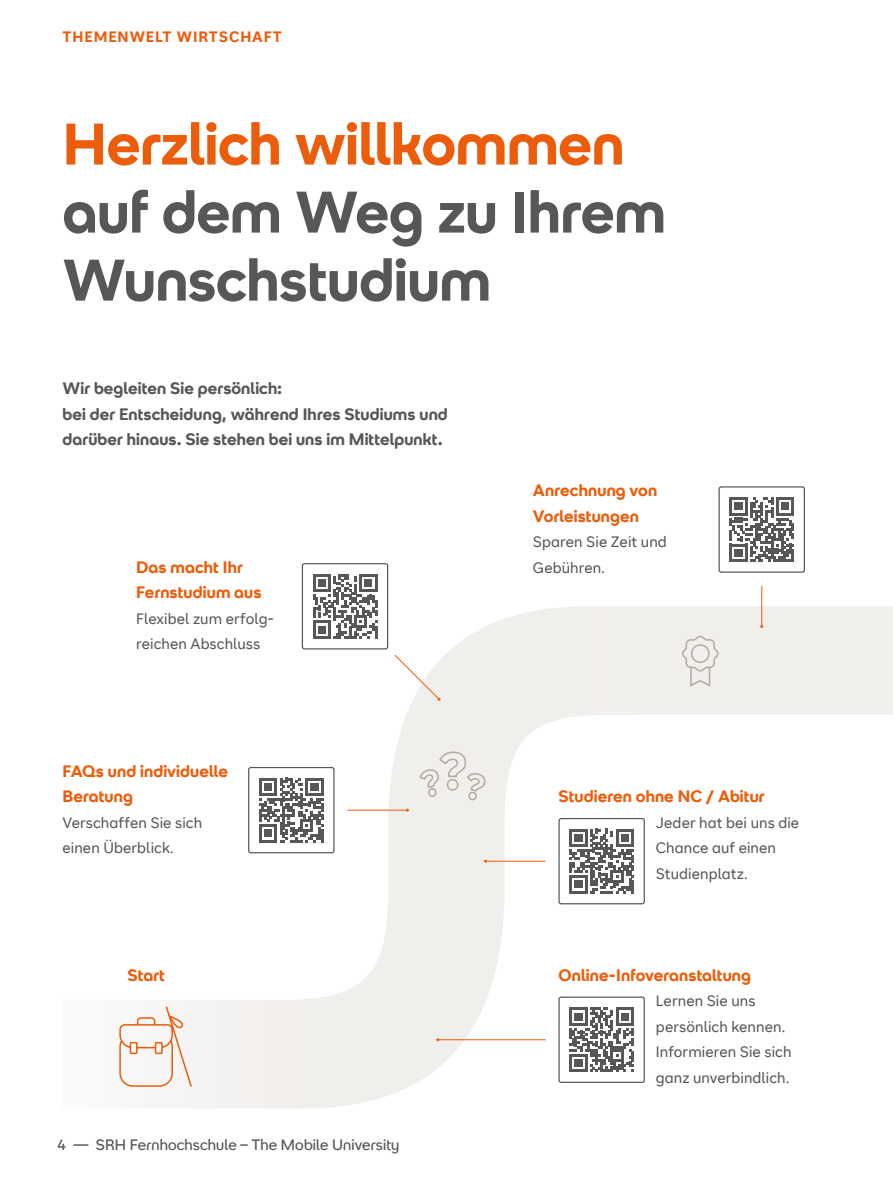
<style>
.page{position:relative;width:893px;height:1188px;background:#fff}
.page>*{position:absolute;margin:0;border:0;box-sizing:border-box;transform-origin:0 0}
.t1{font:700 58.5px/68.1px "SRH Headline";letter-spacing:-.005em;color:#575756}
.t2{font:700 58.5px "SRH Headline";letter-spacing:-.005em;color:#eb5d0b}
.t3{font:700 16.5px/25.5px "SRH Headline";letter-spacing:.005em;color:#eb5d0b}
.t4{font:700 16.5px/25.5px "SRH Headline";letter-spacing:.005em;color:#575756}
.t5{font:15px/25.5px "SRH Text";letter-spacing:.005em;color:#575756}
.t6{font:15px "SRH Headline";letter-spacing:.005em;color:#575756}
.t7{font:700 15px "SRH Text";letter-spacing:.06em;color:#eb5d0b}
</style>
<div class="page">
<svg style="left:293px;top:606px;width:307px;height:502px"></svg>
<div style="left:600px;top:606px;width:293px;height:109px;background:#f1efec"></div>
<div style="left:63px;top:1000px;width:230px;height:108px;background:#f5f3f2"></div>
<div style="left:559px;top:997px;width:85px;height:85px;background:#fff;border-radius:2px"></div>
<svg style="left:569px;top:1007px;width:65px;height:65px"></svg>
<div style="left:558px;top:997px;width:87px;height:86px;border:1px solid #575756;border-radius:2px"></div>
<div style="left:559px;top:819px;width:85px;height:85px;background:#fff;border-radius:2px"></div>
<svg style="left:569px;top:829px;width:65px;height:64px"></svg>
<div style="left:558px;top:818px;width:87px;height:86px;border:1px solid #575756;border-radius:2px"></div>
<svg style="left:729px;top:497px;width:65px;height:65px"></svg>
<div style="left:718px;top:486px;width:87px;height:87px;border:1px solid #575756;border-radius:2px"></div>
<div style="left:302px;top:564px;width:86px;height:85px;background:#fff;border-radius:2px"></div>
<svg style="left:313px;top:574px;width:64px;height:65px"></svg>
<div style="left:302px;top:563px;width:86px;height:87px;border:1px solid #575756;border-radius:2px"></div>
<div style="left:249px;top:768px;width:85px;height:85px;background:#fff;border-radius:2px"></div>
<svg style="left:259px;top:778px;width:65px;height:64px"></svg>
<div style="left:248px;top:767px;width:87px;height:86px;border:1px solid #575756;border-radius:2px"></div>
<hr style="left:761px;top:585px;width:1px;height:42px;background:#eb5d0b">
<hr style="left:438px;top:1039px;width:108px;height:1px;background:#eb5d0b">
<hr style="left:347px;top:810px;width:60px;height:1px;background:#eb5d0b">
<svg style="left:394px;top:654px;width:47px;height:47px"></svg>
<hr style="left:485px;top:861px;width:61px;height:1px;background:#eb5d0b">
<svg style="left:418px;top:751px;width:69px;height:51px"></svg>
<svg style="left:682px;top:635px;width:37px;height:52px"></svg>
<svg style="left:119px;top:1006px;width:73px;height:81px"></svg>
<hr style="left:892px;top:606px;width:1px;height:109px;background:#d3cac2">
<p class="t7" style="left:63px;top:28px;width:221px">THEMENWELT WIRTSCHAFT</p>
<h1 class="t2" style="left:63px;top:110px;width:563px">Herzlich willkommen</h1>
<h1 class="t1" style="left:63px;top:178px;width:605px">auf dem Weg zu Ihrem<br>Wunschstudium</h1>
<p class="t4" style="left:63px;top:376px;width:387px">Wir begleiten Sie persönlich:<br>bei der Entscheidung, während Ihres Studiums und darüber hinaus. Sie stehen bei uns im Mittelpunkt.</p>
<p class="t3" style="left:136px;top:554px;width:127px">Das macht Ihr<br>Fernstudium aus</p>
<p class="t5" style="left:136px;top:606px;width:139px">Flexibel zum erfolg&shy;reichen Abschluss</p>
<p class="t3" style="left:63px;top:758px;width:167px">FAQs und individuelle<br>Beratung</p>
<p class="t5" style="left:63px;top:810px;width:141px">Verschaffen Sie sich einen Überblick.</p>
<p class="t3" style="left:533px;top:478px;width:126px">Anrechnung von<br>Vorleistungen</p>
<p class="t5" style="left:533px;top:529px;width:135px">Sparen Sie Zeit und<br>Gebühren.</p>
<p class="t3" style="left:558px;top:784px;width:208px">Studieren ohne NC / Abitur</p>
<p class="t5" style="left:656px;top:810px;width:145px">Jeder hat bei uns die<br>Chance auf einen<br>Studienplatz.</p>
<p class="t3" style="left:127px;top:962px;width:39px">Start</p>
<p class="t3" style="left:558px;top:962px;width:194px">Online-Infoveranstaltung</p>
<p class="t5" style="left:656px;top:989px;width:137px">Lernen Sie uns persönlich kennen.<br>Informieren Sie sich ganz unverbindlich.</p>
<p class="t6" style="left:57px;top:1137px;width:344px">4 — SRH Fernhochschule – The Mobile University</p>
</div>
